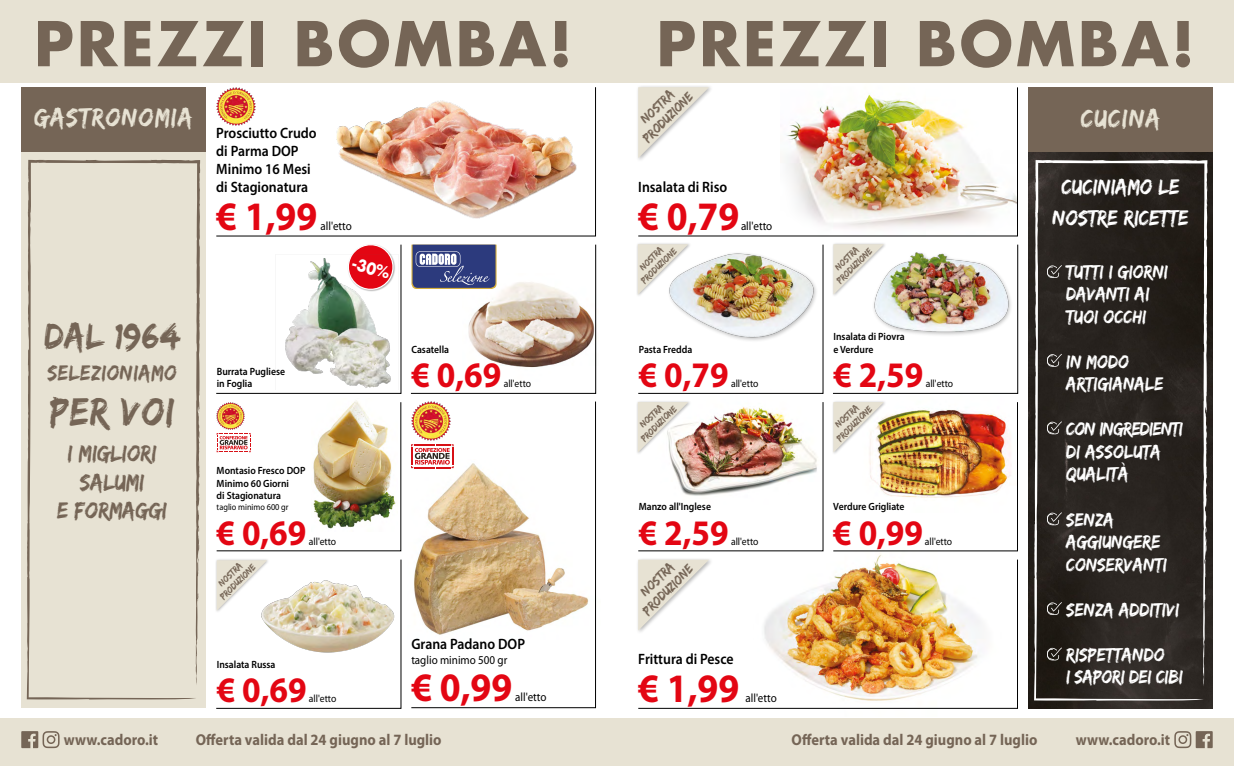
<style>
.page{position:relative;width:1234px;height:766px;background:#fff}
.page>*{position:absolute;margin:0;border:0;box-sizing:border-box;transform-origin:0 0}
.t1{font:700 60px "Futura Std";letter-spacing:.05em;color:#756556}
.t2{font:41.25px "Edo";letter-spacing:.025em;color:#756556;scale:.92 1}
.t3{font:700 40.5px "Myriad Pro";color:#e30613;scale:.93 1}
.t4{font:37.5px "Edo";letter-spacing:.025em;color:#756556;scale:.92 1}
.t5{font:700 36px "Myriad Pro";color:#e30613;scale:.93 1}
.t6{font:27px "Edo";letter-spacing:.05em;color:#e7e2d3;scale:.92 1}
.t7{font:24px/28.5px "Edo";color:#756556;text-align:center;scale:.92 1}
.t8{font:22.5px/30.6px "Edo";color:#fff;text-align:center;scale:.92 1}
.t9{font:22.5px "Edo";letter-spacing:.025em;color:#756556;scale:.92 1}
.t10{font:19.5px/22.5px "Edo";color:#fff;scale:.92 1}
.t11{font:700 15.75px "Myriad Pro";color:#756556;scale:.92 1}
.t12{font:700 15.67px "Futura Std";color:#fff;scale:.92 1}
.t13{font:600 15px/18px "Myriad Pro";color:#000;scale:.92 1}
.t14{font:13.73px/15px "Edo";color:#756556;text-align:center;scale:.92 1}
.t15{font:12px "Myriad Pro";color:#000;scale:.92 1}
.t16{font:600 10.5px/12.6px "Myriad Pro";color:#000;scale:.92 1}
.t17{font:10.5px "Myriad Pro";color:#000;scale:.92 1}
.t18{font:9.75px/10.6px "Edo";color:#756556;text-align:center;scale:.92 1}
.t19{font:9px "Myriad Pro";color:#000;scale:.92 1}
</style>
<div class="page">
<img style="left:1028px;top:152px;width:184px;height:556px">
<div style="left:21px;top:151px;width:185px;height:556px;background:#e7e2d3"></div>
<img style="left:752px;top:547px;width:252px;height:162px">
<img style="left:862px;top:393px;width:155px;height:1px">
<svg style="left:1033px;top:160px;width:174px;height:540px;fill:#292420"></svg>
<svg style="left:27px;top:160px;width:173px;height:539px"></svg>
<img style="left:401px;top:248px;width:1px;height:141px">
<img style="left:655px;top:393px;width:167px;height:1px">
<img style="left:595px;top:459px;width:2px;height:180px">
<img style="left:1017px;top:244px;width:2px;height:102px">
<img style="left:638px;top:559px;width:379px;height:149px">
<img style="left:216px;top:87px;width:379px;height:149px">
<svg style="left:216px;top:244px;width:185px;height:149px"></svg>
<svg style="left:411px;top:417px;width:178px;height:218px"></svg>
<img style="left:638px;top:94px;width:379px;height:142px">
<svg style="left:411px;top:244px;width:185px;height:149px"></svg>
<div style="left:21px;top:87px;width:185px;height:64px;background:#756556"></div>
<div style="left:1028px;top:87px;width:184px;height:65px;background:#756556"></div>
<img style="left:411px;top:401px;width:39px;height:39px">
<img style="left:216px;top:87px;width:39px;height:39px">
<svg style="left:1046px;top:265px;width:15px;height:13px"></svg>
<svg style="left:1046px;top:354px;width:15px;height:12px"></svg>
<svg style="left:1046px;top:421px;width:15px;height:13px"></svg>
<svg style="left:1046px;top:512px;width:15px;height:13px"></svg>
<svg style="left:1046px;top:602px;width:15px;height:13px"></svg>
<svg style="left:1046px;top:647px;width:15px;height:13px"></svg>
<img style="left:832px;top:401px;width:185px;height:150px">
<div style="left:831px;top:242px;width:55px;height:56px;background:#eee"></div>
<img style="left:832px;top:244px;width:185px;height:149px">
<div style="left:635px;top:400px;width:56px;height:56px;background:#f7f7f7"></div>
<img style="left:637px;top:402px;width:186px;height:149px">
<div style="left:635px;top:242px;width:56px;height:56px;background:#f7f7f7"></div>
<img style="left:637px;top:244px;width:186px;height:149px">
<div style="left:215px;top:558px;width:55px;height:56px;background:#fbfbfb"></div>
<svg style="left:216px;top:559px;width:185px;height:149px"></svg>
<div style="left:635px;top:85px;width:78px;height:77px;background:#000;opacity:.3"></div>
<svg style="left:638px;top:87px;width:71px;height:71px"></svg>
<div style="left:635px;top:557px;width:78px;height:77px;background:#fff"></div>
<svg style="left:638px;top:559px;width:71px;height:71px"></svg>
<img style="left:216px;top:401px;width:185px;height:150px">
<svg style="left:411px;top:444px;width:42px;height:24px"></svg>
<div style="left:0;top:0;width:617px;height:83px;background:#e7e2d3"></div>
<div style="left:617px;top:0;width:616px;height:83px;background:#e7e2d3"></div>
<div style="left:0;top:717px;width:1233px;height:48px;background:#e7e2d3"></div>
<svg style="left:21px;top:731px;width:39px;height:17px"></svg>
<svg style="left:1174px;top:731px;width:38px;height:17px"></svg>
<h1 class="t1" style="left:34px;top:4px;width:539px">PREZZI BOMBA!</h1>
<h1 class="t1" style="left:656px;top:4px;width:539px">PREZZI BOMBA!</h1>
<h3 class="t14" style="left:628px;top:124px;width:72px;rotate:-45deg">NOSTRA<br>PRODUZIONE</h3>
<h3 class="t6" style="left:34px;top:101px;width:174px">GASTRONOMIA</h3>
<h3 class="t6" style="left:1080px;top:102px;width:88px">CUCINA</h3>
<h3 class="t13" style="left:216px;top:123px;width:111px">Prosciutto Crudo di Parma DOP<br>Minimo 16 Mesi di Stagionatura</h3>
<h3 class="t3" style="left:216px;top:190px;width:110px">€ 1,99</h3>
<h3 class="t8" style="left:1052px;top:171px;width:149px">CUCINIAMO LE<br>NOSTRE RICETTE</h3>
<h3 class="t10" style="left:1065px;top:259px;width:112px">TUTTI I GIORNI<br>DAVANTI AI<br>TUOI OCCHI</h3>
<h3 class="t10" style="left:1065px;top:349px;width:107px">IN MODO<br>ARTIGIANALE</h3>
<h3 class="t10" style="left:1065px;top:417px;width:129px">CON INGREDIENTI<br>DI ASSOLUTA<br>QUALITÀ</h3>
<h3 class="t10" style="left:1065px;top:507px;width:111px">SENZA<br>AGGIUNGERE<br>CONSERVANTI</h3>
<h3 class="t10" style="left:1065px;top:597px;width:125px">SENZA ADDITIVI</h3>
<h3 class="t10" style="left:1065px;top:642px;width:128px">RISPETTANDO<br>I SAPORI DEI CIBI</h3>
<h3 class="t13" style="left:638px;top:177px;width:98px">Insalata di Riso</h3>
<h3 class="t3" style="left:638px;top:190px;width:110px">€ 0,79</h3>
<p class="t15" style="left:320px;top:218px;width:36px">all'etto</p>
<p class="t15" style="left:740px;top:218px;width:36px">all'etto</p>
<p class="t18" style="left:631px;top:270px;width:52px;rotate:-45deg">NOSTRA<br>PRODUZIONE</p>
<p class="t18" style="left:826px;top:270px;width:52px;rotate:-45deg">NOSTRA<br>PRODUZIONE</p>
<h3 class="t12" style="left:354px;top:253px;width:44px;rotate:15deg">-30%</h3>
<h3 class="t4" style="left:45px;top:313px;width:148px">DAL 1964</h3>
<h3 class="t9" style="left:47px;top:359px;width:142px">SELEZIONIAMO</h3>
<h2 class="t2" style="left:50px;top:387px;width:137px">PER VOI</h2>
<h3 class="t7" style="left:57px;top:438px;width:121px">I MIGLIORI<br>SALUMI<br>E FORMAGGI</h3>
<p class="t16" style="left:833px;top:330px;width:79px">Insalata di Piovra e Verdure</p>
<p class="t16" style="left:411px;top:342px;width:42px">Casatella</p>
<p class="t16" style="left:638px;top:342px;width:60px">Pasta Fredda</p>
<h3 class="t5" style="left:411px;top:351px;width:98px">€ 0,69</h3>
<h3 class="t5" style="left:638px;top:351px;width:98px">€ 0,79</h3>
<h3 class="t5" style="left:833px;top:351px;width:98px">€ 2,59</h3>
<p class="t16" style="left:217px;top:364px;width:76px">Burrata Pugliese in Foglia</p>
<p class="t17" style="left:503px;top:377px;width:31px">all'etto</p>
<p class="t17" style="left:730px;top:377px;width:31px">all'etto</p>
<p class="t17" style="left:925px;top:377px;width:31px">all'etto</p>
<p class="t18" style="left:631px;top:428px;width:52px;rotate:-45deg">NOSTRA<br>PRODUZIONE</p>
<p class="t18" style="left:826px;top:428px;width:52px;rotate:-45deg">NOSTRA<br>PRODUZIONE</p>
<p class="t16" style="left:216px;top:464px;width:98px">Montasio Fresco DOP<br>Minimo 60 Giorni<br>di Stagionatura</p>
<p class="t19" style="left:216px;top:501px;width:80px">taglio minimo 600 gr</p>
<h3 class="t5" style="left:216px;top:509px;width:98px">€ 0,69</h3>
<p class="t16" style="left:638px;top:500px;width:80px">Manzo all'Inglese</p>
<p class="t16" style="left:833px;top:500px;width:79px">Verdure Grigliate</p>
<h3 class="t5" style="left:833px;top:509px;width:98px">€ 0,99</h3>
<h3 class="t5" style="left:638px;top:509px;width:98px">€ 2,59</h3>
<p class="t17" style="left:309px;top:534px;width:31px">all'etto</p>
<p class="t17" style="left:730px;top:534px;width:31px">all'etto</p>
<p class="t17" style="left:924px;top:534px;width:31px">all'etto</p>
<h3 class="t14" style="left:628px;top:596px;width:72px;rotate:-45deg">NOSTRA<br>PRODUZIONE</h3>
<p class="t18" style="left:210px;top:586px;width:52px;rotate:-45deg">NOSTRA<br>PRODUZIONE</p>
<h3 class="t13" style="left:411px;top:634px;width:125px">Grana Padano DOP</h3>
<p class="t15" style="left:411px;top:652px;width:106px">taglio minimo 500 gr</p>
<h3 class="t3" style="left:411px;top:661px;width:110px">€ 0,99</h3>
<h3 class="t13" style="left:638px;top:649px;width:105px">Frittura di Pesce</h3>
<h3 class="t3" style="left:638px;top:662px;width:110px">€ 1,99</h3>
<p class="t16" style="left:217px;top:657px;width:65px">Insalata Russa</p>
<h3 class="t5" style="left:217px;top:666px;width:98px">€ 0,69</h3>
<p class="t15" style="left:515px;top:689px;width:36px">all'etto</p>
<p class="t15" style="left:745px;top:690px;width:36px">all'etto</p>
<p class="t17" style="left:309px;top:692px;width:31px">all'etto</p>
<h3 class="t11" style="left:64px;top:729px;width:104px">www.cadoro.it</h3>
<h3 class="t11" style="left:196px;top:729px;width:269px">Offerta valida dal 24 giugno al 7 luglio</h3>
<h3 class="t11" style="left:791px;top:729px;width:269px">Offerta valida dal 24 giugno al 7 luglio</h3>
<h3 class="t11" style="left:1075px;top:729px;width:104px">www.cadoro.it</h3>
</div>
